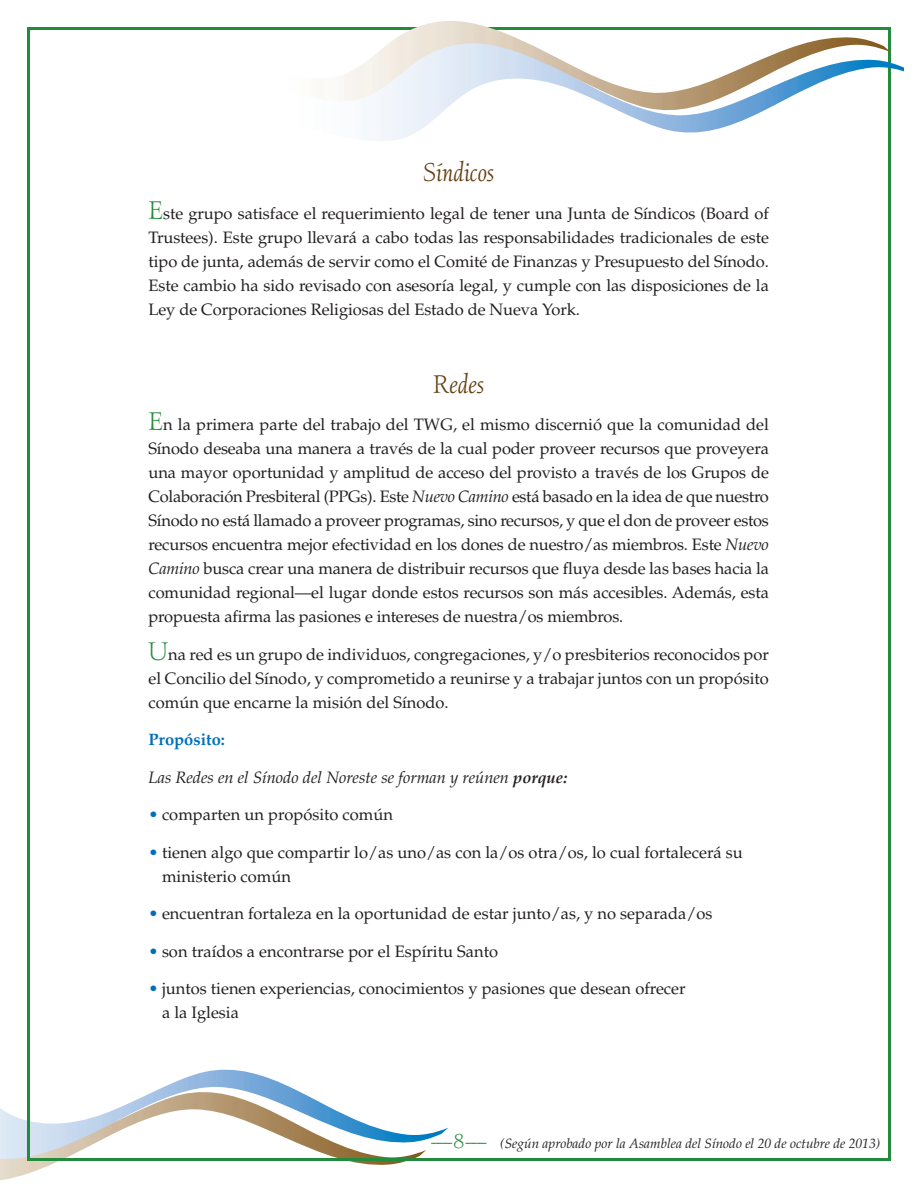
<style>
.page{position:relative;width:918px;height:1188px;background:#fff}
.page>*{position:absolute;margin:0;border:0;box-sizing:border-box;transform-origin:0 0}
.t1{font:27px "Aquinas Plain";color:#653f0f}
.t2{font:16.5px/24px "Palatino";color:#231f20;text-align:justify}
.t3{font:italic 16.5px "Palatino";color:#231f20}
.t4{font:700 16.5px "Palatino";color:#006fba}
.t5{font:italic 13.5px "Palatino";color:#231f20}
.s1{font-family:"Aquinas Plain";font-size:27px;color:#238b3c}
.s2{font-style:italic}
.s3{font-weight:700}
.s4{color:#006fba}
.s5{font-family:"Aquinas Plain";font-style:normal;font-size:21px;color:#238b3c}
</style>
<div class="page">
<img style="left:0;top:1159px;width:407px;height:22px">
<img style="left:0;top:1069px;width:448px;height:90px">
<img style="left:246px;top:21px;width:645px;height:22px">
<img style="left:339px;top:43px;width:565px;height:103px">
<h1 class="t1" style="left:423px;top:164px;width:73px">Síndicos</h1>
<p class="t2" style="left:148px;top:203px;width:622px"><span class="s1">E</span>ste grupo satisface el requerimiento legal de tener una Junta de Síndicos (Board of Trustees). Este grupo llevará a cabo todas las responsabilidades tradicionales de este tipo de junta, además de servir como el Comité de Finanzas y Presupuesto del Sínodo.<br>Este cambio ha sido revisado con asesoría legal, y cumple con las disposiciones de la Ley de Corporaciones Religiosas del Estado de Nueva York.</p>
<h1 class="t1" style="left:433px;top:375px;width:52px">Redes</h1>
<p class="t2" style="left:149px;top:415px;width:622px"><span class="s1">E</span>n la primera parte del trabajo del TWG, el mismo discernió que la comunidad del Sínodo deseaba una manera a través de la cual poder proveer recursos que proveyera una mayor oportunidad y amplitud de acceso del provisto a través de los Grupos de Colaboración Presbiteral (PPGs). Este <span class="s2">Nuevo Camino</span> está basado en la idea de que nuestro Sínodo no está llamado a proveer programas, sino recursos, y que el don de proveer estos recursos encuentra mejor efectividad en los dones de nuestro/as miembros. Este <span class="s2">Nuevo Camino</span> busca crear una manera de distribuir recursos que fluya desde las bases hacia la comunidad regional—el lugar donde estos recursos son más accesibles. Además, esta propuesta afirma las pasiones e intereses de nuestra/os miembros.</p>
<p class="t2" style="left:148px;top:644px;width:622px"><span class="s1">U</span>na red es un grupo de individuos, congregaciones, y/o presbiterios reconocidos por el Concilio del Sínodo, y comprometido a reunirse y a trabajar juntos con un propósito común que encarne la misión del Sínodo.</p>
<p class="t4" style="left:148px;top:733px;width:78px">Propósito:</p>
<p class="t3" style="left:148px;top:771px;width:420px">Las Redes en el Sínodo del Noreste se forman y reúnen <span class="s3">porque:</span></p>
<p class="t2" style="left:148px;top:805px;width:246px"><span class="s4">•</span> comparten un propósito común</p>
<p class="t2" style="left:162px;top:842px;width:582px;text-indent:-14px"><span class="s4">•</span> tienen algo que compartir lo/as uno/as con la/os otra/os, lo cual fortalecerá su ministerio común</p>
<p class="t2" style="left:148px;top:904px;width:565px"><span class="s4">•</span> encuentran fortaleza en la oportunidad de estar junto/as, y no separada/os</p>
<p class="t2" style="left:148px;top:941px;width:351px"><span class="s4">•</span> son traídos a encontrarse por el Espíritu Santo</p>
<p class="t2" style="left:162px;top:979px;width:525px;text-indent:-14px"><span class="s4">•</span> juntos tienen experiencias, conocimientos y pasiones que desean ofrecer a la Iglesia</p>
<p class="t5" style="left:430px;top:1138px;width:451px"><span class="s5">—8—</span> (Según aprobado por la Asamblea del Sínodo el 20 de octubre de 2013)</p>
</div>
